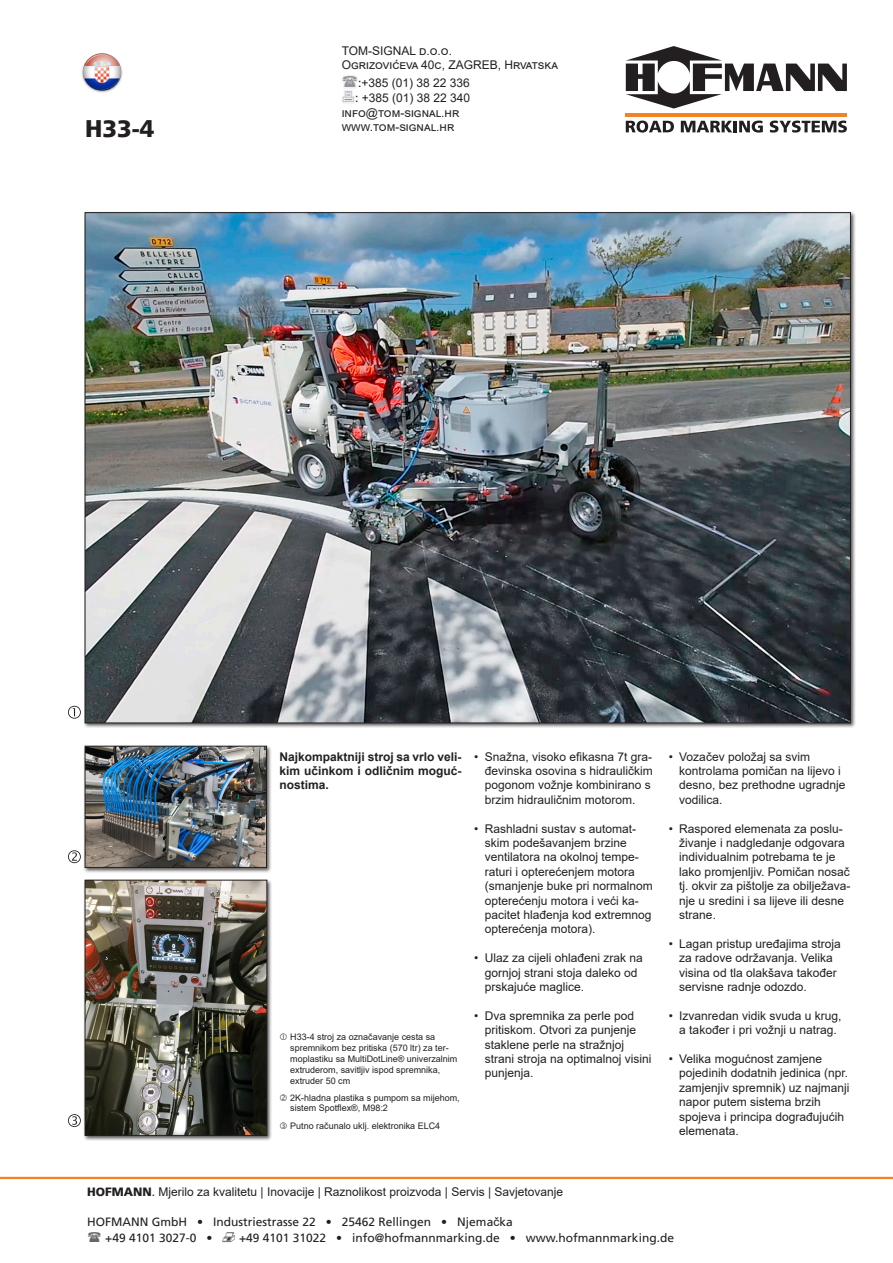
<style>
.page{position:relative;width:893px;height:1263px;background:#fff}
.page>*{position:absolute;margin:0;border:0;box-sizing:border-box;transform-origin:0 0}
.t1{font:900 24px "Frutiger";color:#231f20}
.Sprechpunkte{font:12px/14.4px "Arial";color:#231f20}
.t2{font:12px "Frutiger";color:#231f20}
.Bildsub{font:700 12px/14.4px "Arial";color:#231f20;text-align:justify}
.t3{font:9px/10.8px "Arial";color:#231f20}
.s1{font-family:"Frutiger"}
.s2{font-family:"Frutiger";font-weight:900}
.s3{font-family:"Arial"}
.s4{font-family:"Mar Vo Sym";font-size:13.5px;color:#fff}
</style>
<div class="page">
<svg style="left:68px;top:706px;width:13px;height:13px"></svg>
<hr style="left:626px;top:113px;width:221px;height:3px;background:#f58220">
<svg style="left:626px;top:46px;width:221px;height:63px"></svg>
<svg style="left:626px;top:121px;width:48px;height:12px"></svg>
<svg style="left:681px;top:121px;width:82px;height:12px"></svg>
<svg style="left:770px;top:121px;width:77px;height:12px"></svg>
<img style="left:82px;top:53px;width:41px;height:40px">
<hr style="left:0;top:1177px;width:893px;height:2px;background:#f58220">
<svg style="left:68px;top:1114px;width:13px;height:13px"></svg>
<svg style="left:68px;top:850px;width:13px;height:13px"></svg>
<div style="left:84px;top:879px;width:189px;height:262px;background:#231f20;opacity:.75"></div>
<img style="left:87px;top:882px;width:178px;height:251px">
<div style="left:85px;top:880px;width:182px;height:255px;border:1px solid #231f20"></div>
<div style="left:84px;top:745px;width:188px;height:128px;background:#231f20;opacity:.75"></div>
<img style="left:87px;top:748px;width:178px;height:117px">
<div style="left:85px;top:746px;width:182px;height:121px;border:1px solid #231f20"></div>
<img style="left:87px;top:214px;width:762px;height:507px">
<p class="t1" style="left:85px;top:114px;width:71px">H33-4</p>
<p class="Sprechpunkte" style="left:342px;top:43px;width:112px">TOM-SIGNAL d.o.o.</p>
<p class="Sprechpunkte" style="left:342px;top:58px;width:218px">Ogrizovićeva 40c, ZAGREB, Hrvatska</p>
<p class="Sprechpunkte" style="left:358px;top:76px;width:113px"><span class="s1">:</span>+385 (01) 38 22 336</p>
<p class="Sprechpunkte" style="left:342px;top:91px;width:130px;text-indent:13px"><span class="s1">:</span> +385 (01) 38 22 340 info@tom-signal.hr www.tom-signal.hr</p>
<p class="Bildsub" style="left:280px;top:749px;width:183px">Najkompaktniji stroj sa vrlo veli&shy;kim učinkom i odličnim moguć&shy;nostima.</p>
<p class="Sprechpunkte" style="left:485px;top:749px;width:170px;text-indent:-11px">• Snažna, visoko efikasna 7t gra&shy;đevinska osovina s hidrauličkim pogonom vožnje kombinirano s brzim hidrauličnim motorom.</p>
<p class="Sprechpunkte" style="left:485px;top:821px;width:170px;text-indent:-11px">• Rashladni sustav s automat&shy;skim podešavanjem brzine ventilatora na okolnoj tempe&shy;raturi i opterećenjem motora (smanjenje buke pri normalnom opterećenju motora i veći ka&shy;pacitet hlađenja kod extremnog opterećenja motora).</p>
<p class="Sprechpunkte" style="left:485px;top:951px;width:160px;text-indent:-11px">• Ulaz za cijeli ohlađeni zrak na gornjoj strani stoja daleko od prskajuće maglice.</p>
<p class="Sprechpunkte" style="left:485px;top:1008px;width:168px;text-indent:-11px">• Dva spremnika za perle pod pritiskom. Otvori za punjenje staklene perle na stražnjoj strani stroja na optimalnoj visini punjenja.</p>
<p class="t3" style="left:290px;top:1032px;width:169px">H33-4 stroj za označavanje cesta sa spremnikom bez pritiska (570 ltr) za ter&shy;moplastiku sa MultiDotLine® univerzalnim extruderom, savitljiv ispod spremnika, extruder 50 cm</p>
<p class="t3" style="left:290px;top:1092px;width:171px">2K-hladna plastika s pumpom sa mijehom, sistem Spotflex®, M98:2</p>
<p class="t3" style="left:290px;top:1120px;width:152px">Putno računalo uklj. elektronika ELC4</p>
<p class="Sprechpunkte" style="left:679px;top:749px;width:168px;text-indent:-11px">• Vozačev položaj sa svim kontrolama pomičan na lijevo i desno, bez prethodne ugradnje vodilica.</p>
<p class="Sprechpunkte" style="left:679px;top:821px;width:173px;text-indent:-11px">• Raspored elemenata za poslu&shy;živanje i nadgledanje odgovara individualnim potrebama te je lako promjenljiv. Pomičan nosač tj. okvir za pištolje za obilježava&shy;nje u sredini i sa lijeve ili desne strane.</p>
<p class="Sprechpunkte" style="left:679px;top:936px;width:163px;text-indent:-11px">• Lagan pristup uređajima stroja za radove održavanja. Velika visina od tla olakšava također servisne radnje odozdo.</p>
<p class="Sprechpunkte" style="left:669px;top:1008px;width:174px;text-align:center">• Izvanredan vidik svuda u krug, a također i pri vožnji u natrag.</p>
<p class="Sprechpunkte" style="left:679px;top:1051px;width:172px;text-indent:-11px">• Velika mogućnost zamjene pojedinih dodatnih jedinica (npr. zamjenjiv spremnik) uz najmanji napor putem sistema brzih spojeva i principa dograđujućih elemenata.</p>
<p class="Sprechpunkte" style="left:87px;top:1184px;width:477px"><span class="s2">HOFMANN</span><span class="s1">.</span> Mjerilo za kvalitetu | Inovacije | Raznolikost proizvoda | Servis | Savjetovanje</p>
<p class="t2" style="left:87px;top:1215px;width:427px">HOFMANN GmbH • Industriestrasse 22 • 25462 Rellingen • Njema<span class="s3">č</span>ka</p>
<p class="t2" style="left:105px;top:1231px;width:570px">+49 4101 3027-0 • <span class="s4">v</span> +49 4101 31022 • info@hofmannmarking.de • www.hofmannmarking.de</p>
</div>
